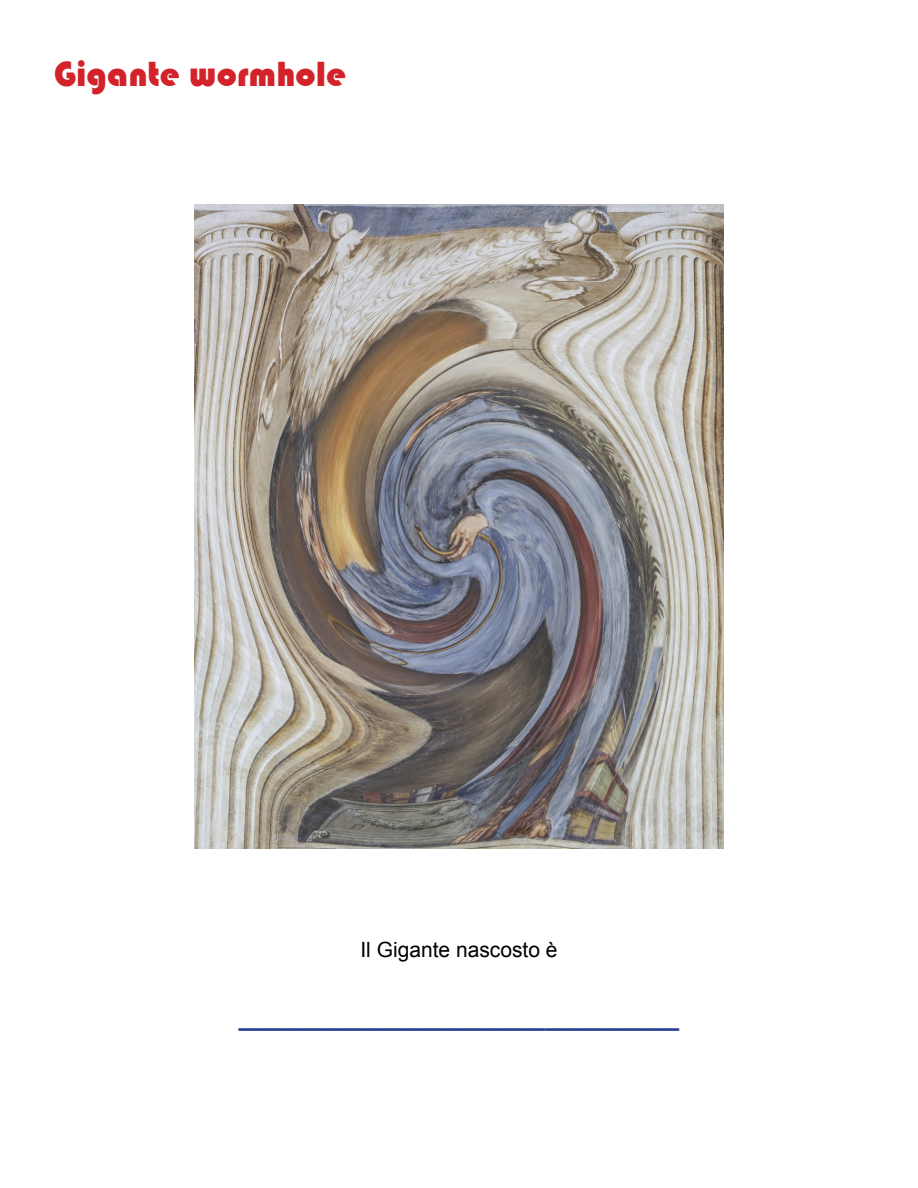
<style>
.page{position:relative;width:918px;height:1188px;background:#fff}
.page>*{position:absolute;margin:0;border:0;box-sizing:border-box;transform-origin:0 0}
.t1{font:36px "Bauhaus 93";color:#d2232a}
.t2{font:700 24px "Arial";color:#25408f}
.t3{font:21px "Arial";color:#000}
</style>
<div class="page">
<img style="left:195px;top:205px;width:528px;height:643px">
<h1 class="t1" style="left:54px;top:54px;width:294px">Gigante wormhole</h1>
<p class="t3" style="left:360px;top:936px;width:199px">Il Gigante nascosto è</p>
<p class="t2" style="left:239px;top:1002px;width:442px">_________________________________</p>
</div>
